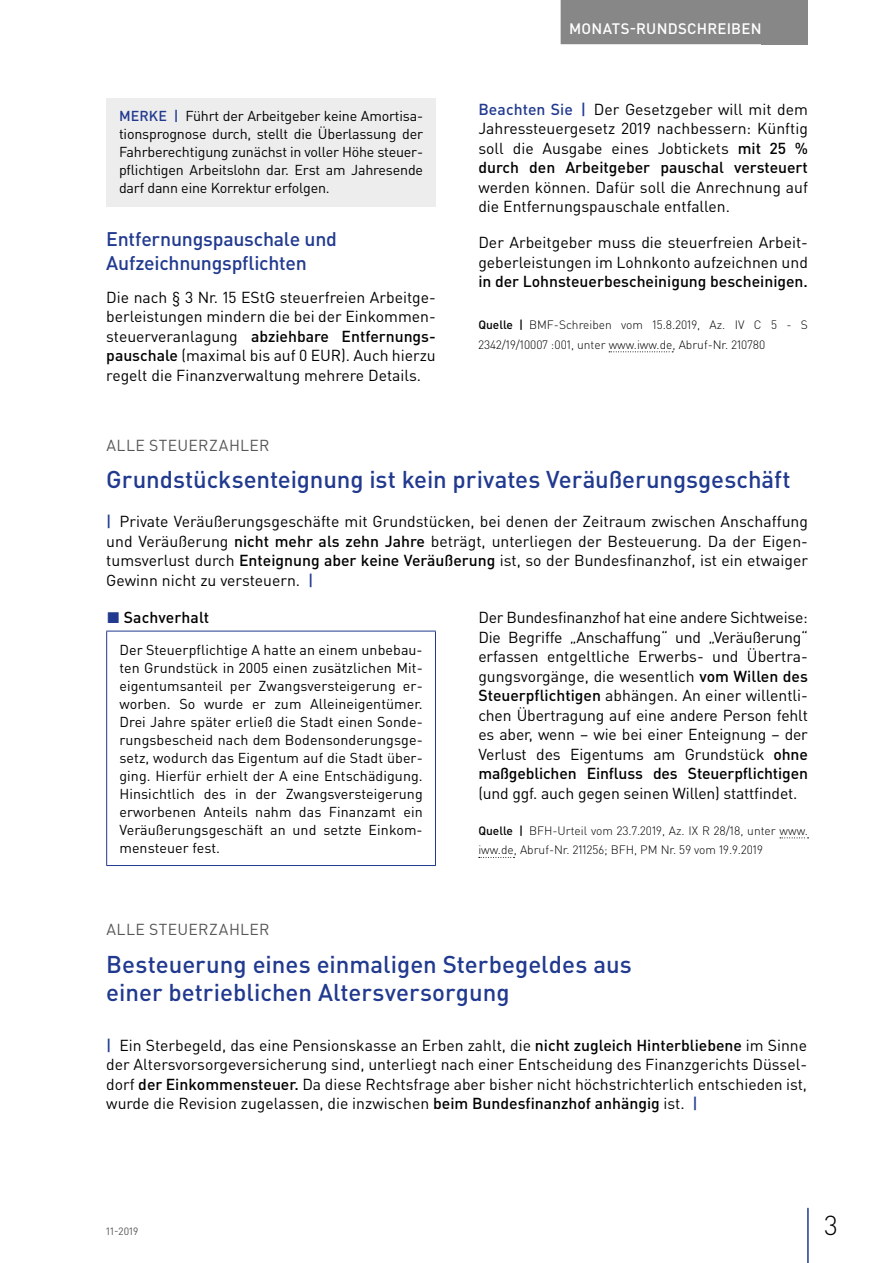
<style>
.page{position:relative;width:893px;height:1263px;background:#fff}
.page>*{position:absolute;margin:0;border:0;box-sizing:border-box;transform-origin:0 0}
.t1{font:300 27px "DIN Pro";color:#000}
.t2{font:500 24px/28.5px "DIN Pro";color:#213a8f}
.t3{font:500 19.5px/24px "DIN Pro";letter-spacing:-.015em;color:#213a8f}
.t4{font:15.75px/19.5px "DIN Pro";color:#000;text-align:justify}
.t5{font:500 15.75px "DIN Pro";color:#000}
.t6{font:15.75px "DIN Pro";letter-spacing:.025em;color:#575756}
.t7{font:500 15px "DIN Pro";letter-spacing:.015em;color:#fff}
.t8{font:14.25px/18px "DIN Pro";letter-spacing:-.015em;color:#000;text-align:justify}
.t9{font:300 12px/19.5px "DIN Pro";color:#000}
.t10{font:10.5px "DIN Pro";color:#575756}
.s1{font-weight:500;color:#213a8f}
.s2{font-weight:500}
.s3{color:#213a8f}
</style>
<div class="page">
<div style="left:762px;top:0;width:46px;height:44px;background:#878787"></div>
<hr style="left:807px;top:1208px;width:2px;height:55px;background:#213a8f">
<div style="left:561px;top:0;width:209px;height:44px;background:#878787"></div>
<div style="left:106px;top:98px;width:330px;height:108px;background:#ededed"></div>
<svg style="left:609px;top:351px;width:64px;height:1px"></svg>
<hr style="left:106px;top:631px;width:330px;height:1px;background:#213a8f">
<hr style="left:106px;top:631px;width:1px;height:234px;background:#213a8f">
<hr style="left:435px;top:631px;width:1px;height:234px;background:#213a8f">
<hr style="left:106px;top:865px;width:330px;height:1px;background:#213a8f">
<svg style="left:780px;top:837px;width:28px;height:1px"></svg>
<svg style="left:479px;top:857px;width:35px;height:1px"></svg>
<p class="t8" style="left:119px;top:107px;width:306px"><span class="s1">MERKE |</span> Führt der Arbeitgeber keine Amortisa&shy;tionsprognose durch, stellt die Überlassung der Fahrberechtigung zunächst in voller Höhe steuer&shy;pflichtigen Arbeitslohn dar. Erst am Jahresende darf dann eine Korrektur erfolgen.</p>
<p class="t3" style="left:106px;top:226px;width:232px">Entfernungspauschale und<br>Aufzeichnungspflichten</p>
<p class="t4" style="left:106px;top:287px;width:331px">Die nach § 3 Nr. 15 EStG steuerfreien Arbeitge&shy;berleistungen mindern die bei der Einkommen&shy;steuerveranlagung <span class="s2">abziehbare Entfernungs&shy;pauschale</span> (maximal bis auf 0 EUR). Auch hierzu regelt die Finanzverwaltung mehrere Details.</p>
<p class="t7" style="left:569px;top:18px;width:194px">MONATS-RUNDSCHREIBEN</p>
<p class="t4" style="left:478px;top:99px;width:331px"><span class="s1">Beachten Sie |</span> Der Gesetzgeber will mit dem Jahressteuergesetz 2019 nachbessern: Künftig soll die Ausgabe eines Jobtickets <span class="s2">mit 25 % durch den Arbeitgeber pauschal versteuert</span></p>
<p class="t4" style="left:478px;top:177px;width:331px">werden können. Dafür soll die Anrechnung auf die Entfernungspauschale entfallen.</p>
<p class="t4" style="left:478px;top:232px;width:331px">Der Arbeitgeber muss die steuerfreien Arbeit&shy;geberleistungen im Lohnkonto aufzeichnen und</p>
<p class="t5" style="left:478px;top:271px;width:331px">in der Lohnsteuerbescheinigung bescheinigen.</p>
<p class="t9" style="left:478px;top:315px;width:331px"><span class="s2">Quelle |</span> BMF-Schreiben vom 15.8.2019, Az. IV C 5 - S<br>2342/19/10007 :001, unter www.iww.de, Abruf-Nr. 210780</p>
<p class="t6" style="left:106px;top:434px;width:165px">ALLE STEUERZAHLER</p>
<h2 class="t2" style="left:106px;top:464px;width:686px">Grundstücksenteignung ist kein privates Veräußerungsgeschäft</h2>
<p class="t4" style="left:106px;top:511px;width:703px"><span class="s1">|</span> Private Veräußerungsgeschäfte mit Grundstücken, bei denen der Zeitraum zwischen Anschaffung und Veräußerung <span class="s2">nicht mehr als zehn Jahre</span> beträgt, unterliegen der Besteuerung. Da der Eigen&shy;tumsverlust durch <span class="s2">Enteignung aber keine Veräußerung</span> ist, so der Bundesfinanzhof, ist ein etwaiger Gewinn nicht zu versteuern. <span class="s1">|</span></p>
<p class="t5" style="left:107px;top:606px;width:104px"><span class="s3">◼</span> Sachverhalt</p>
<p class="t8" style="left:119px;top:640px;width:305px">Der Steuerpflichtige A hatte an einem unbebau&shy;ten Grundstück in 2005 einen zusätzlichen Mit&shy;eigentumsanteil per Zwangsversteigerung er&shy;worben. So wurde er zum Alleineigentümer.<br>Drei Jahre später erließ die Stadt einen Sonde&shy;rungsbescheid nach dem Bodensonderungsge&shy;setz, wodurch das Eigentum auf die Stadt über&shy;ging. Hierfür erhielt der A eine Entschädigung.<br>Hinsichtlich des in der Zwangsversteigerung erworbenen Anteils nahm das Finanzamt ein Veräußerungsgeschäft an und setzte Einkom&shy;mensteuer fest.</p>
<p class="t4" style="left:478px;top:607px;width:331px">Der Bundesfinanzhof hat eine andere Sichtweise:<br>Die Begriffe „Anschaffung“ und „Veräußerung“ erfassen entgeltliche Erwerbs- und Übertra&shy;gungsvorgänge, die wesentlich <span class="s2">vom Willen des Steuerpflichtigen</span> abhängen. An einer willentli&shy;chen Übertragung auf eine andere Person fehlt es aber, wenn – wie bei einer Enteignung – der Verlust des Eigentums am Grundstück <span class="s2">ohne maßgeblichen Einfluss des Steuerpflichtigen</span></p>
<p class="t4" style="left:478px;top:783px;width:321px">(und ggf. auch gegen seinen Willen) stattfindet.</p>
<p class="t9" style="left:478px;top:820px;width:331px"><span class="s2">Quelle |</span> BFH-Urteil vom 23.7.2019, Az. IX R 28/18, unter www. iww.de, Abruf-Nr. 211256; BFH, PM Nr. 59 vom 19.9.2019</p>
<p class="t6" style="left:106px;top:919px;width:165px">ALLE STEUERZAHLER</p>
<h2 class="t2" style="left:106px;top:949px;width:527px">Besteuerung eines einmaligen Sterbegeldes aus einer betrieblichen Altersversorgung</h2>
<p class="t4" style="left:106px;top:1035px;width:702px"><span class="s1">|</span> Ein Sterbegeld, das eine Pensionskasse an Erben zahlt, die <span class="s2">nicht zugleich Hinterbliebene</span> im Sinne der Altersvorsorgeversicherung sind, unterliegt nach einer Entscheidung des Finanzgerichts Düssel&shy;dorf <span class="s2">der Einkommensteuer.</span> Da diese Rechtsfrage aber bisher nicht höchstrichterlich entschieden ist, wurde die Revision zugelassen, die inzwischen <span class="s2">beim Bundesfinanzhof anhängig</span> ist. <span class="s1">|</span></p>
<p class="t10" style="left:106px;top:1224px;width:33px">11-2019</p>
<h1 class="t1" style="left:824px;top:1207px;width:15px">3</h1>
</div>
